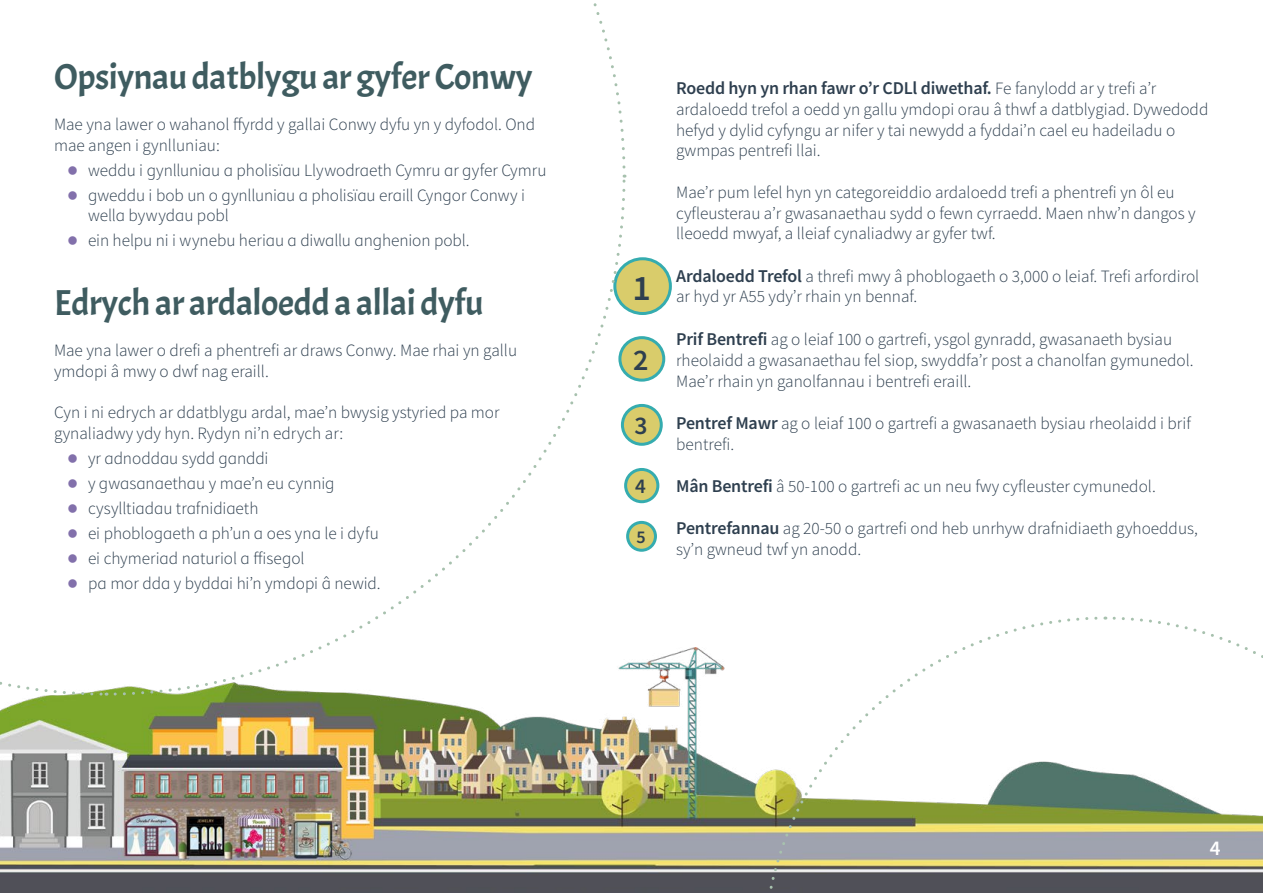
<style>
.page{position:relative;width:1263px;height:893px;background:#fff}
.page>*{position:absolute;margin:0;border:0;box-sizing:border-box;transform-origin:0 0}
.t1{font:36px "Acme";letter-spacing:-.01em;color:#3f5c60}
.t2{font:600 36px "Source Sans Pro";color:#2e3f4f}
.t3{font:600 30px "Source Sans Pro";color:#2e3f4f}
.t4{font:600 25.5px "Source Sans Pro";color:#2e3f4f}
.t5{font:600 21px "Source Sans Pro";color:#fff}
.t6{font:600 21px "Source Sans Pro";color:#2e3f4f}
.t7{font:600 18px "Source Sans Pro";letter-spacing:-.01em;color:#2e3f4f}
.t8{font:300 17.25px/20.7px "Source Sans Pro";color:#2e3f4f}
.s1{font-family:"Helvetica";font-weight:400;font-size:19.5px;color:#8270ab}
.s2{font-weight:300;font-size:17.25px}
.s3{font-weight:600;font-size:18px}
</style>
<div class="page">
<img style="left:0;top:647px;width:1105px;height:246px">
<div style="left:620px;top:338px;width:44px;height:42px;background:#d9cc6b;border-radius:50%"></div>
<div style="left:618px;top:336px;width:47px;height:46px;border:3px solid #35acaf;border-radius:50%"></div>
<div style="left:615px;top:259px;width:55px;height:54px;background:#d9cc6b;border-radius:50%"></div>
<div style="left:613px;top:257px;width:59px;height:58px;border:3px solid #35acaf;border-radius:50%"></div>
<div style="left:622px;top:405px;width:39px;height:39px;background:#d9cc6b;border-radius:50%"></div>
<div style="left:621px;top:404px;width:42px;height:42px;border:3px solid #35acaf;border-radius:50%"></div>
<div style="left:626px;top:469px;width:32px;height:33px;background:#d9cc6b;border-radius:50%"></div>
<div style="left:624px;top:468px;width:35px;height:35px;border:3px solid #35acaf;border-radius:50%"></div>
<div style="left:628px;top:522px;width:27px;height:28px;background:#d9cc6b;border-radius:50%"></div>
<div style="left:626px;top:521px;width:31px;height:31px;border:3px solid #35acaf;border-radius:50%"></div>
<svg style="left:112px;top:179px;width:515px;height:518px"></svg>
<svg style="left:0;top:647px;width:105px;height:50px"></svg>
<svg style="left:760px;top:616px;width:339px;height:277px"></svg>
<svg style="left:1105px;top:616px;width:158px;height:277px"></svg>
<h1 class="t1" style="left:54px;top:54px;width:480px">Opsiynau datblygu ar gyfer Conwy</h1>
<p class="t8" style="left:54px;top:114px;width:483px">Mae yna lawer o wahanol ffyrdd y gallai Conwy dyfu yn y dyfodol. Ond mae angen i gynlluniau:</p>
<p class="t8" style="left:67px;top:160px;width:481px"><span class="s1">●</span> weddu i gynlluniau a pholisïau Llywodraeth Cymru ar gyfer Cymru</p>
<p class="t8" style="left:88px;top:184px;width:439px;text-indent:-21px"><span class="s1">●</span> gweddu i bob un o gynlluniau a pholisïau eraill Cyngor Conwy i wella bywydau pobl</p>
<p class="t8" style="left:67px;top:230px;width:404px"><span class="s1">●</span> ein helpu ni i wynebu heriau a diwallu anghenion pobl.</p>
<h1 class="t1" style="left:54px;top:280px;width:431px">Edrych ar ardaloedd a allai dyfu</h1>
<p class="t8" style="left:54px;top:340px;width:465px">Mae yna lawer o drefi a phentrefi ar draws Conwy. Mae rhai yn gallu ymdopi â mwy o dwf nag eraill.</p>
<p class="t8" style="left:54px;top:402px;width:447px">Cyn i ni edrych ar ddatblygu ardal, mae’n bwysig ystyried pa mor gynaliadwy ydy hyn. Rydyn ni’n edrych ar:</p>
<p class="t8" style="left:67px;top:448px;width:203px"><span class="s1">●</span> yr adnoddau sydd ganddi</p>
<p class="t8" style="left:67px;top:473px;width:269px"><span class="s1">●</span> y gwasanaethau y mae’n eu cynnig</p>
<p class="t8" style="left:67px;top:498px;width:193px"><span class="s1">●</span> cysylltiadau trafnidiaeth</p>
<p class="t8" style="left:67px;top:523px;width:314px"><span class="s1">●</span> ei phoblogaeth a ph’un a oes yna le i dyfu</p>
<p class="t8" style="left:67px;top:548px;width:239px"><span class="s1">●</span> ei chymeriad naturiol a ffisegol</p>
<p class="t8" style="left:67px;top:573px;width:315px"><span class="s1">●</span> pa mor dda y byddai hi’n ymdopi â newid.</p>
<h1 class="t2" style="left:633px;top:264px;width:20px">1</h1>
<h2 class="t3" style="left:633px;top:340px;width:17px">2</h2>
<h3 class="t4" style="left:635px;top:409px;width:15px">3</h3>
<p class="t6" style="left:635px;top:473px;width:12px">4</p>
<p class="t7" style="left:636px;top:525px;width:11px">5</p>
<p class="t7" style="left:676px;top:76px;width:482px">Roedd hyn yn rhan fawr o’r CDLl diwethaf. <span class="s2">Fe fanylodd ar y trefi a’r</span></p>
<p class="t8" style="left:676px;top:99px;width:534px">ardaloedd trefol a oedd yn gallu ymdopi orau â thwf a datblygiad. Dywedodd hefyd y dylid cyfyngu ar nifer y tai newydd a fyddai’n cael eu hadeiladu o gwmpas pentrefi llai.</p>
<p class="t8" style="left:676px;top:182px;width:521px">Mae’r pum lefel hyn yn categoreiddio ardaloedd trefi a phentrefi yn ôl eu cyfleusterau a’r gwasanaethau sydd o fewn cyrraedd. Maen nhw’n dangos y lleoedd mwyaf, a lleiaf cynaliadwy ar gyfer twf.</p>
<p class="t8" style="left:676px;top:265px;width:525px"><span class="s3">Ardaloedd Trefol</span> a threfi mwy â phoblogaeth o 3,000 o leiaf. Trefi arfordirol ar hyd yr A55 ydy’r rhain yn bennaf.</p>
<p class="t8" style="left:676px;top:329px;width:519px"><span class="s3">Prif Bentrefi</span> ag o leiaf 100 o gartrefi, ysgol gynradd, gwasanaeth bysiau rheolaidd a gwasanaethau fel siop, swyddfa’r post a chanolfan gymunedol.<br>Mae’r rhain yn ganolfannau i bentrefi eraill.</p>
<p class="t8" style="left:676px;top:413px;width:516px"><span class="s3">Pentref Mawr</span> ag o leiaf 100 o gartrefi a gwasanaeth bysiau rheolaidd i brif bentrefi.</p>
<p class="t8" style="left:676px;top:476px;width:481px"><span class="s3">Mân Bentrefi</span> â 50-100 o gartrefi ac un neu fwy cyfleuster cymunedol.</p>
<p class="t8" style="left:676px;top:518px;width:523px"><span class="s3">Pentrefannau</span> ag 20-50 o gartrefi ond heb unrhyw drafnidiaeth gyhoeddus, sy’n gwneud twf yn anodd.</p>
<p class="t5" style="left:1210px;top:834px;width:12px">4</p>
</div>
